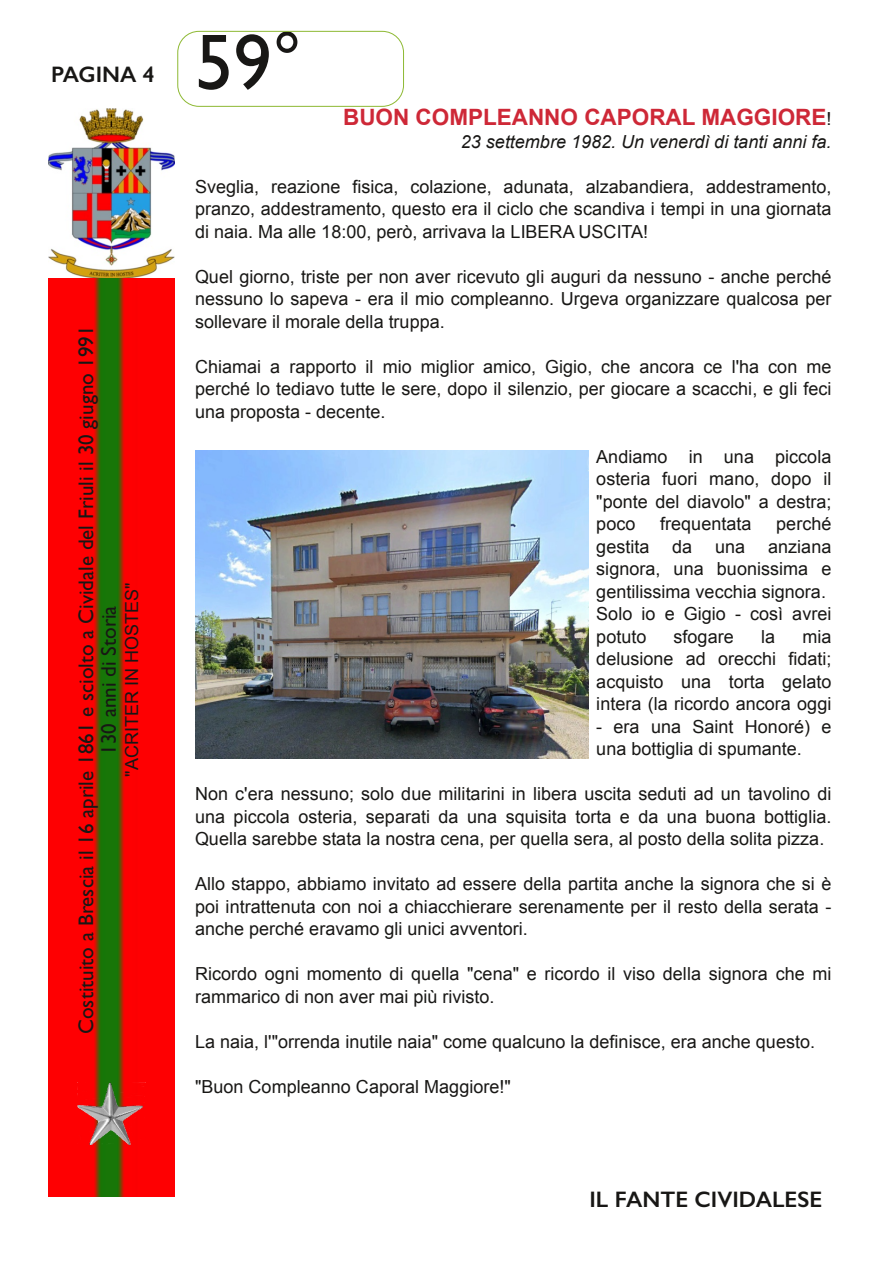
<style>
.page{position:relative;width:893px;height:1263px;background:#fff}
.page>*{position:absolute;margin:0;border:0;box-sizing:border-box;transform-origin:0 0}
.t1{font:79.5px "Gill Sans";color:#181715}
.t2{font:700 22.5px "Arial";color:#ce2837}
.t3{font:600 22.5px "Gill Sans";color:#181715}
.t4{font:21px/22.5px "Gill Sans";color:#181715;text-align:center}
.t5{font:18px/22.5px "Arial";color:#181715;text-align:justify}
.t6{font:italic 18px "Arial";color:#181715}
.s1{font-weight:400;font-size:18px;color:#181715}
</style>
<div class="page">
<img style="left:48px;top:109px;width:126px;height:1087px">
<div style="left:178px;top:31px;width:226px;height:75px;border:1px solid #8eb933;border-radius:21px"></div>
<img style="left:77px;top:1082px;width:68px;height:63px">
<img style="left:195px;top:450px;width:393px;height:308px">
<p class="t3" style="left:51px;top:60px;width:105px">PAGINA 4</p>
<p class="t4" style="left:75px;top:1034px;width:710px;rotate:-90deg">Costituito a Brescia il 16 aprile 1861 e sciolto a Cividale del Friuli il 30 giugno 1991<br>130 anni di Storia</p>
<p class="t5" style="left:121px;top:777px;width:195px;rotate:-90deg">"ACRITER IN HOSTES"</p>
<h1 class="t1" style="left:195px;top:16px;width:109px">59°</h1>
<p class="t2" style="left:343px;top:105px;width:490px">BUON COMPLEANNO CAPORAL MAGGIORE<span class="s1">!</span></p>
<p class="t6" style="left:461px;top:131px;width:372px">23 settembre 1982. Un venerdì di tanti anni fa.</p>
<p class="t5" style="left:195px;top:175px;width:638px">Sveglia, reazione fisica, colazione, adunata, alzabandiera, addestramento, pranzo, addestramento, questo era il ciclo che scandiva i tempi in una giornata di naia. Ma alle 18:00, però, arrivava la LIBERA USCITA!</p>
<p class="t5" style="left:195px;top:265px;width:638px">Quel giorno, triste per non aver ricevuto gli auguri da nessuno - anche perché nessuno lo sapeva - era il mio compleanno. Urgeva organizzare qualcosa per sollevare il morale della truppa.</p>
<p class="t5" style="left:195px;top:355px;width:638px">Chiamai a rapporto il mio miglior amico, Gigio, che ancora ce l'ha con me perché lo tediavo tutte le sere, dopo il silenzio, per giocare a scacchi, e gli feci una proposta - decente.</p>
<p class="t5" style="left:596px;top:445px;width:237px">Andiamo in una piccola osteria fuori mano, dopo il "ponte del diavolo" a destra; poco</p>
<p class="t5" style="left:660px;top:513px;width:93px">frequentata</p>
<p class="t5" style="left:776px;top:513px;width:57px">perché</p>
<p class="t5" style="left:596px;top:535px;width:237px;text-align:left;text-indent:172px">anziana signora, una buonissima e gentilissima vecchia signora.<br>Solo io e Gigio - così avrei potuto</p>
<p class="t5" style="left:596px;top:535px;width:55px">gestita</p>
<p class="t5" style="left:672px;top:535px;width:22px">da</p>
<p class="t5" style="left:715px;top:535px;width:32px">una</p>
<p class="t5" style="left:674px;top:625px;width:62px">sfogare</p>
<p class="t5" style="left:761px;top:625px;width:16px">la</p>
<p class="t5" style="left:596px;top:625px;width:237px;text-indent:206px">mia delusione ad orecchi fidati; acquisto una torta gelato intera (la ricordo ancora oggi</p>
<p class="t5" style="left:596px;top:715px;width:237px">- era una Saint Honoré) e una bottiglia di spumante.</p>
<p class="t5" style="left:195px;top:783px;width:638px">Non c'era nessuno; solo due militarini in libera uscita seduti ad un tavolino di una piccola osteria, separati da una squisita torta e da una buona bottiglia.<br>Quella sarebbe stata la nostra cena, per quella sera, al posto della solita pizza.</p>
<p class="t5" style="left:195px;top:873px;width:638px">Allo stappo, abbiamo invitato ad essere della partita anche la signora che si è poi intrattenuta con noi a chiacchierare serenamente per il resto della serata - anche perché eravamo gli unici avventori.</p>
<p class="t5" style="left:195px;top:963px;width:638px">Ricordo ogni momento di quella "cena" e ricordo il viso della signora che mi rammarico di non aver mai più rivisto.</p>
<p class="t5" style="left:195px;top:1030px;width:621px">La naia, l'"orrenda inutile naia" come qualcuno la definisce, era anche questo.</p>
<p class="t5" style="left:195px;top:1075px;width:317px">"Buon Compleanno Caporal Maggiore!"</p>
<p class="t3" style="left:589px;top:1185px;width:234px">IL FANTE CIVIDALESE</p>
</div>
